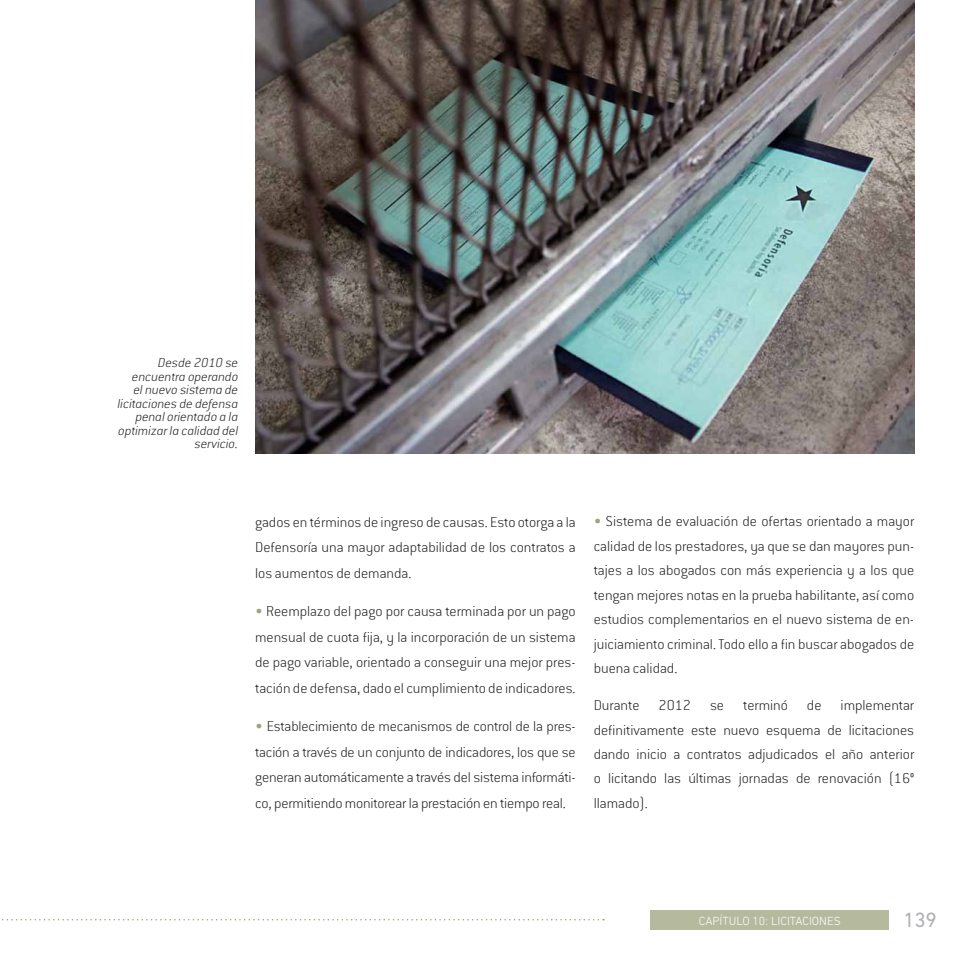
<style>
.page{position:relative;width:978px;height:978px;background:#fff}
.page>*{position:absolute;margin:0;border:0;box-sizing:border-box;transform-origin:0 0}
.t1{font:21px "DIN Next LT Pro";color:#b0b1b5}
.t2{font:200 15.75px/24.5px "Conduit ITC Std";color:#231f20;text-align:justify}
.t3{font:italic 200 14.25px/13.5px "Conduit ITC Std";color:#231f20;text-align:right}
.t4{font:300 12px "DIN Next LT Pro";color:#fff}
.s1{font-weight:400;color:#9da480}
</style>
<div class="page">
<div style="left:651px;top:911px;width:238px;height:19px;background:#b5ba9f"></div>
<svg style="left:2px;top:919px;width:602px;height:1px"></svg>
<img style="left:255px;top:0;width:659px;height:454px">
<p class="t3" style="left:117px;top:356px;width:122px">Desde 2010 se encuentra operando<br>el nuevo sistema de licitaciones de defensa penal orientado a la optimizar la calidad del servicio.</p>
<p class="t2" style="left:255px;top:508px;width:322px;line-height:25.7px">gados en términos de ingreso de causas. Esto otorga a la Defensoría una mayor adaptabilidad de los contratos a los aumentos de demanda.</p>
<p class="t2" style="left:255px;top:598px;width:322px;line-height:25.7px"><span class="s1">•</span> Reemplazo del pago por causa terminada por un pago mensual de cuota fija, y la incorporación de un sistema de pago variable, orientado a conseguir una mejor pres&shy;tación de defensa, dado el cumplimiento de indicadores.</p>
<p class="t2" style="left:255px;top:713px;width:322px;line-height:25.7px"><span class="s1">•</span> Establecimiento de mecanismos de control de la pres&shy;tación a través de un conjunto de indicadores, los que se generan automáticamente a través del sistema informáti&shy;co, permitiendo monitorear la prestación en tiempo real.</p>
<p class="t2" style="left:594px;top:509px;width:322px"><span class="s1">•</span> Sistema de evaluación de ofertas orientado a mayor calidad de los prestadores, ya que se dan mayores pun&shy;tajes a los abogados con más experiencia y a los que tengan mejores notas en la prueba habilitante, así como estudios complementarios en el nuevo sistema de en&shy;juiciamiento criminal. Todo ello a fin buscar abogados de buena calidad.</p>
<p class="t2" style="left:594px;top:693px;width:322px">Durante 2012 se terminó de implementar definitivamente este nuevo esquema de licitaciones dando inicio a contratos adjudicados el año anterior o licitando las últimas jornadas de renovación (16° llamado).</p>
<p class="t4" style="left:699px;top:914px;width:144px">CAPÍTULO 10: LICITACIONES</p>
<h1 class="t1" style="left:904px;top:907px;width:35px">139</h1>
</div>
